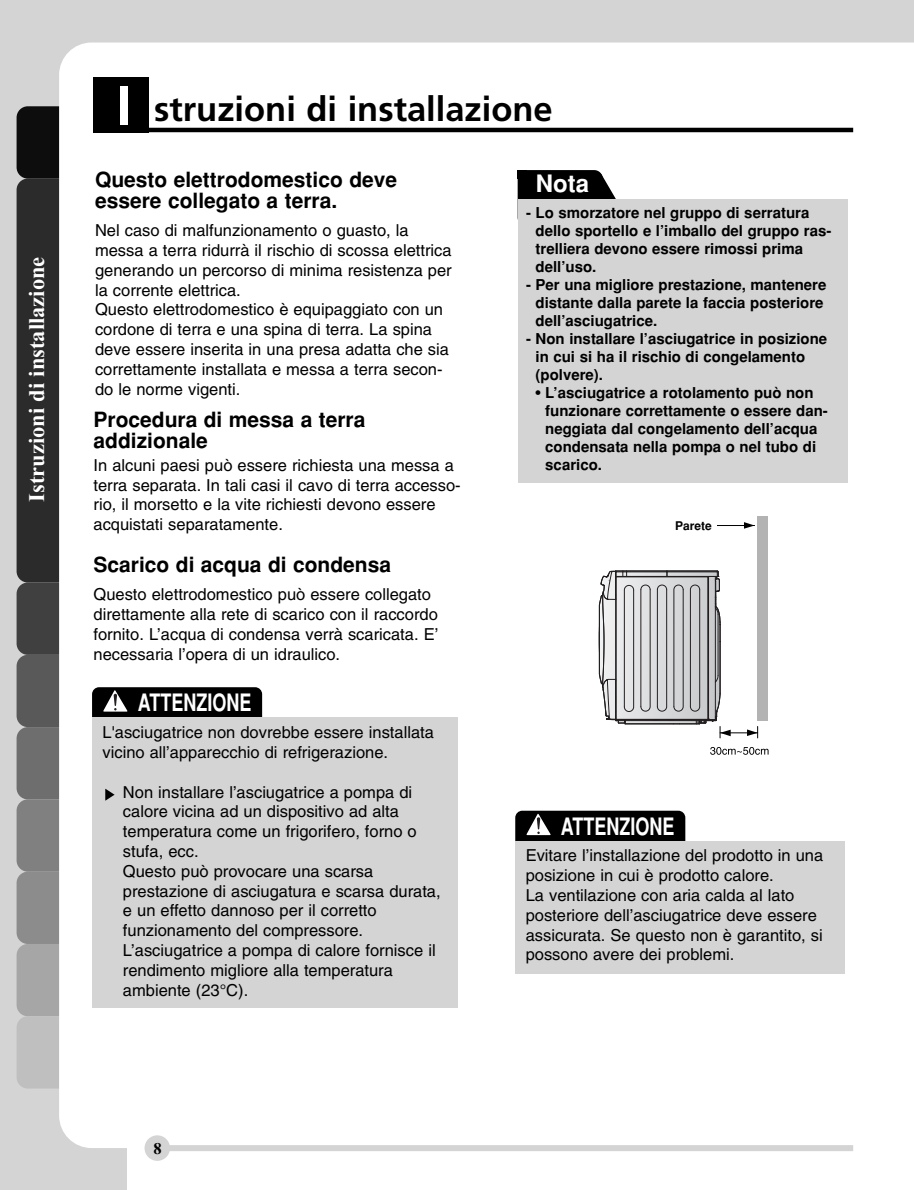
<style>
.page{position:relative;width:914px;height:1190px;background:#d4d4d4}
.page>*{position:absolute;margin:0;border:0;box-sizing:border-box;transform-origin:0 0}
.t1{font:700 34.5px "Frutiger";color:#000}
.t2{font:700 24px "Helvetica";color:#fff;scale:.75 1}
.t3{font:700 24px "Helvetica";color:#fff}
.t4{font:700 22.5px "Times New Roman";color:#fff}
.t5{font:700 21px/21px "Helvetica";color:#000}
.t6{font:16.5px/19.8px "Helvetica";color:#000}
.t7{font:700 16.5px "Times New Roman";color:#000}
.t8{font:700 15px/18px "Helvetica";color:#000}
.t9{font:700 12px "Helvetica";color:#000}
.s1{font-family:"Helvetica";font-size:52.5px;color:#fff}
.s2{font-weight:400}
</style>
<div class="page">
<div style="left:17px;top:179px;width:63px;height:404px;background:#2b2b2b;border-radius:11px"></div>
<div style="left:17px;top:106px;width:63px;height:73px;background:#0d0d0d;border-radius:11px"></div>
<div style="left:17px;top:583px;width:63px;height:72px;background:#404040;border-radius:11px"></div>
<div style="left:17px;top:655px;width:63px;height:72px;background:#595959;border-radius:11px"></div>
<div style="left:17px;top:727px;width:63px;height:72px;background:#6e6e6e;border-radius:11px"></div>
<div style="left:17px;top:799px;width:63px;height:73px;background:#808080;border-radius:11px"></div>
<div style="left:17px;top:872px;width:63px;height:72px;background:#8c8c8c;border-radius:11px"></div>
<div style="left:17px;top:944px;width:63px;height:72px;background:#a6a6a6;border-radius:11px"></div>
<div style="left:17px;top:1016px;width:63px;height:73px;background:#bfbfbf;border-radius:11px"></div>
<div style="left:127px;top:1129px;width:787px;height:61px;background:#fff"></div>
<div style="left:59px;top:43px;width:855px;height:1105px;background:#fff"></div>
<div style="left:93px;top:77px;width:55px;height:55px;background:#000"></div>
<hr style="left:93px;top:128px;width:760px;height:4px;background:#000">
<div style="left:145px;top:1135px;width:25px;height:26px;background:#d4d4d4;border-radius:50%"></div>
<div style="left:166px;top:1145px;width:687px;height:6px;background:#d4d4d4"></div>
<div style="left:758px;top:517px;width:10px;height:204px;background:#b3b3b3"></div>
<hr style="left:720px;top:733px;width:38px;height:1px;background:#000">
<svg style="left:599px;top:491px;width:132px;height:247px"></svg>
<svg style="left:747px;top:726px;width:11px;height:12px"></svg>
<hr style="left:714px;top:525px;width:41px;height:1px;background:#000">
<svg style="left:744px;top:522px;width:11px;height:7px"></svg>
<svg style="left:710px;top:747px;width:59px;height:8px"></svg>
<svg style="left:518px;top:170px;width:100px;height:29px"></svg>
<div style="left:518px;top:199px;width:329px;height:284px;background:#d4d4d4"></div>
<div style="left:518px;top:170px;width:9px;height:9px;background:#000"></div>
<div style="left:92px;top:687px;width:170px;height:56px;background:#000;border-radius:7px"></div>
<div style="left:92px;top:717px;width:366px;height:291px;background:#d4d4d4"></div>
<img style="left:105px;top:788px;width:10px;height:13px">
<svg style="left:103px;top:690px;width:25px;height:22px"></svg>
<div style="left:515px;top:811px;width:170px;height:56px;background:#000;border-radius:7px"></div>
<div style="left:515px;top:841px;width:330px;height:132px;background:#d4d4d4"></div>
<svg style="left:526px;top:814px;width:25px;height:21px"></svg>
<div style="left:674px;top:520px;width:43px;height:17px;background:#fff"></div>
<h3 class="t4" style="left:29px;top:501px;width:246px;rotate:-90deg">Istruzioni di installazione</h3>
<h1 class="t1" style="left:116px;top:95px;width:438px"><span class="s1">I</span> struzioni di installazione</h1>
<p class="t5" style="left:95px;top:171px;width:304px">Questo elettrodomestico deve essere collegato a terra.</p>
<p class="t6" style="left:95px;top:222px;width:358px">Nel caso di malfunzionamento o guasto, la messa a terra ridurrà il rischio di scossa elettrica generando un percorso di minima resistenza per la corrente elettrica.<br>Questo elettrodomestico è equipaggiato con un cordone di terra e una spina di terra. La spina deve essere inserita in una presa adatta che sia correttamente installata e messa a terra secon&shy;do le norme vigenti.</p>
<p class="t5" style="left:94px;top:411px;width:273px">Procedura di messa a terra addizionale</p>
<p class="t6" style="left:94px;top:457px;width:369px">In alcuni paesi può essere richiesta una messa a terra separata. In tali casi il cavo di terra accesso&shy;rio, il morsetto e la vite richiesti devono essere acquistati separatamente.</p>
<p class="t5" style="left:94px;top:556px;width:299px">Scarico di acqua di condensa</p>
<p class="t6" style="left:94px;top:586px;width:346px">Questo elettrodomestico può essere collegato direttamente alla rete di scarico con il raccordo fornito. L’acqua di condensa verrà scaricata. E’ necessaria l’opera di un idraulico.</p>
<h2 class="t2" style="left:138px;top:694px;width:153px">ATTENZIONE</h2>
<p class="t6" style="left:103px;top:724px;width:333px">L'asciugatrice non dovrebbe essere installata vicino all’apparecchio di refrigerazione.</p>
<p class="t6" style="left:123px;top:783px;width:319px">Non installare l’asciugatrice a pompa di calore vicina ad un dispositivo ad alta temperatura come un frigorifero, forno o stufa, ecc.<br>Questo può provocare una scarsa prestazione di asciugatura e scarsa durata, e un effetto dannoso per il corretto funzionamento del compressore.<br>L’asciugatrice a pompa di calore fornisce il rendimento migliore alla temperatura ambiente (23°C).</p>
<h2 class="t3" style="left:536px;top:175px;width:55px">Nota</h2>
<p class="t8" style="left:536px;top:205px;width:297px;text-indent:-10px">- Lo smorzatore nel gruppo di serratura dello sportello e l’imballo del gruppo ras&shy;trelliera devono essere rimossi prima dell’uso.</p>
<p class="t8" style="left:536px;top:277px;width:292px;text-indent:-10px">- Per una migliore prestazione, mantenere distante dalla parete la faccia posteriore dell’asciugatrice.</p>
<p class="t8" style="left:536px;top:331px;width:293px;text-indent:-10px">- Non installare l’asciugatrice in posizione in cui si ha il rischio di congelamento (polvere).</p>
<p class="t8" style="left:545px;top:385px;width:284px;text-indent:-10px"><span class="s2">•</span> L’asciugatrice a rotolamento può non funzionare correttamente o essere dan&shy;neggiata dal congelamento dell’acqua condensata nella pompa o nel tubo di scarico.</p>
<p class="t9" style="left:675px;top:522px;width:38px">Parete</p>
<h2 class="t2" style="left:561px;top:817px;width:153px">ATTENZIONE</h2>
<p class="t6" style="left:526px;top:847px;width:299px">Evitare l’installazione del prodotto in una posizione in cui è prodotto calore.<br>La ventilazione con aria calda al lato posteriore dell’asciugatrice deve essere assicurata. Se questo non è garantito, si possono avere dei problemi.</p>
<p class="t7" style="left:154px;top:1143px;width:10px">8</p>
</div>
